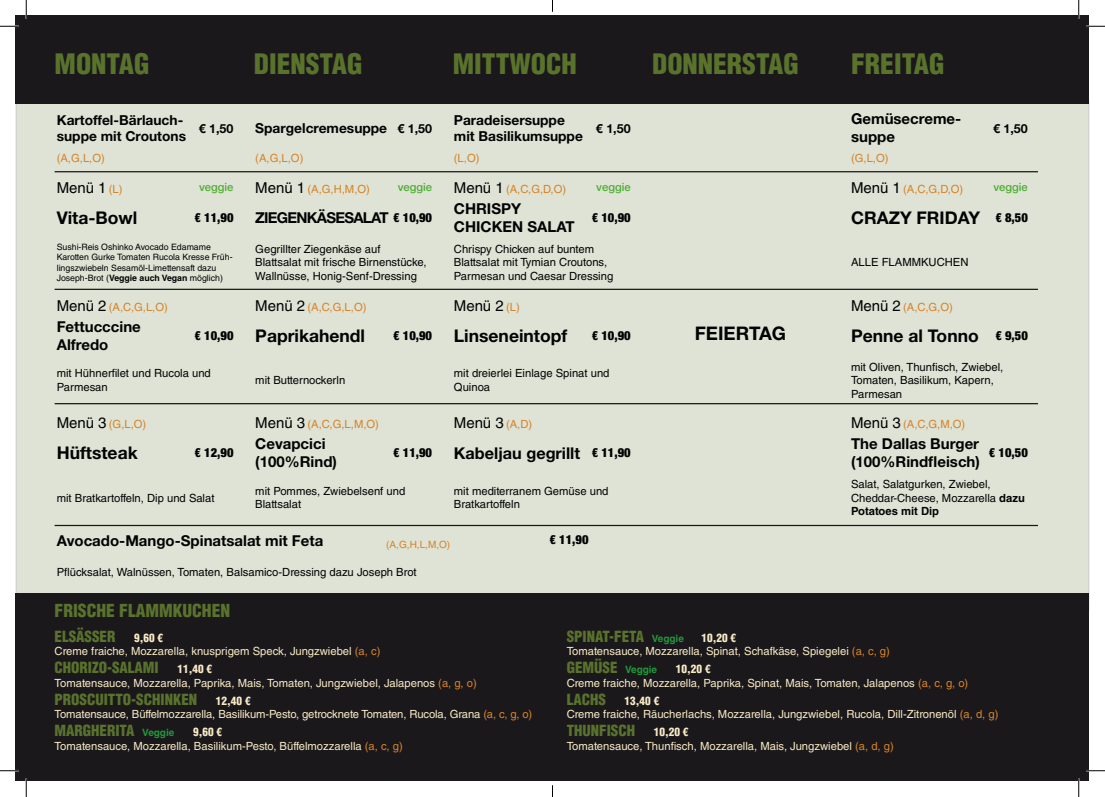
<style>
.page{position:relative;width:1105px;height:797px;background:#fff}
.page>*{position:absolute;margin:0;border:0;box-sizing:border-box;transform-origin:0 0}
.t1{font:900 condensed 27.5px "Helvetica LT Std";color:#59722c}
.t2{font:700 18.75px "Helvetica Neue LT Std";color:#020203}
.t3{font:700 17.5px "Helvetica Neue LT Std";color:#020203}
.t4{font:900 condensed 17.5px "Helvetica LT Std";color:#59722c}
.t5{font:700 16.25px "Helvetica Neue LT Std";color:#020203}
.t6{font:700 15px/18px "Helvetica Neue LT Std";color:#020203}
.t7{font:900 condensed 15px "Helvetica LT Std";color:#59722c}
.t8{font:15px "Helvetica LT Std";color:#020203}
.t9{font:700 15px "Helvetica Neue LT Std";letter-spacing:-.05em;color:#020203}
.t10{font:700 13.75px/16.5px "Helvetica Neue LT Std";color:#020203}
.t11{font:900 condensed 12.5px "Helvetica Neue LT Std";color:#020203}
.t12{font:700 12.5px "Helvetica Neue LT Std";color:#020203}
.t13{font:11.25px/13.5px "Helvetica LT Std";color:#020203}
.t14{font:11.25px "Helvetica LT Std";color:#f7eac5}
.t15{font:11.25px "Helvetica LT Std";color:#d78329}
.t16{font:900 condensed 11.25px "Helvetica LT Std";color:#f7eac5}
.t17{font:500 11.25px "Helvetica Neue LT";color:#4fae33}
.t18{font:10px "Helvetica LT Std";color:#d78329}
.t19{font:8.75px/10.5px "Helvetica LT Std";color:#020203}
.s1{font-size:11.25px;color:#d78329}
.s2{font-size:15px;color:#020203}
.s3{font-weight:700}
.s4{font-size:11.25px;color:#f7eac5}
.s5{color:#d78329}
.s6{font-weight:700;font-stretch:normal;font-size:10px;color:#1e9a38}
.s7{font-size:15px;color:#59722c}
</style>
<div class="page">
<div style="left:16px;top:100px;width:1073px;height:510px;background:#dee3d5"></div>
<div style="left:16px;top:16px;width:1073px;height:88px;background:#1b181c"></div>
<div style="left:16px;top:593px;width:1073px;height:188px;background:#1b181c"></div>
<hr style="left:55px;top:171px;width:983px;height:1px;background:#1b181c">
<hr style="left:55px;top:289px;width:983px;height:1px;background:#1b181c">
<hr style="left:55px;top:403px;width:983px;height:1px;background:#1b181c">
<hr style="left:55px;top:525px;width:983px;height:1px;background:#1b181c">
<svg style="left:0;top:25px;width:19px;height:2px"></svg>
<svg style="left:1086px;top:25px;width:19px;height:2px"></svg>
<svg style="left:0;top:770px;width:19px;height:1px"></svg>
<svg style="left:1086px;top:770px;width:19px;height:1px"></svg>
<svg style="left:25px;top:0;width:2px;height:19px"></svg>
<svg style="left:25px;top:778px;width:2px;height:19px"></svg>
<svg style="left:1078px;top:0;width:1px;height:19px"></svg>
<svg style="left:1078px;top:778px;width:1px;height:19px"></svg>
<svg style="left:552px;top:785px;width:1px;height:12px"></svg>
<p class="t1" style="left:55px;top:47px;width:96px">MONTAG</p>
<p class="t1" style="left:254px;top:47px;width:110px">DIENSTAG</p>
<p class="t1" style="left:453px;top:47px;width:125px">MITTWOCH</p>
<p class="t1" style="left:652px;top:47px;width:148px">DONNERSTAG</p>
<p class="t1" style="left:851px;top:47px;width:95px">FREITAG</p>
<p class="t10" style="left:57px;top:111px;width:131px">Kartoffel-Bärlauch&shy;suppe mit Croutons</p>
<p class="t12" style="left:199px;top:120px;width:36px">€ 1,50</p>
<p class="t10" style="left:255px;top:120px;width:133px">Spargelcremesuppe</p>
<p class="t12" style="left:397px;top:120px;width:36px">€ 1,50</p>
<p class="t10" style="left:454px;top:111px;width:131px">Paradeisersuppe mit Basilikumsuppe</p>
<p class="t12" style="left:596px;top:120px;width:36px">€ 1,50</p>
<p class="t6" style="left:851px;top:110px;width:112px">Gemüsecreme&shy;suppe</p>
<p class="t12" style="left:993px;top:120px;width:36px">€ 1,50</p>
<p class="t15" style="left:57px;top:152px;width:50px">(A,G,L,O)</p>
<p class="t15" style="left:255px;top:152px;width:50px">(A,G,L,O)</p>
<p class="t15" style="left:454px;top:152px;width:27px">(L,O)</p>
<p class="t15" style="left:851px;top:152px;width:39px">(G,L,O)</p>
<p class="t8" style="left:57px;top:179px;width:67px">Menü 1 <span class="s1">(L)</span></p>
<p class="t17" style="left:199px;top:180px;width:36px">veggie</p>
<p class="t15" style="left:255px;top:182px;width:116px"><span class="s2">Menü 1</span> (A,G,H,M,O)</p>
<p class="t17" style="left:398px;top:180px;width:36px">veggie</p>
<p class="t15" style="left:454px;top:182px;width:114px"><span class="s2">Menü 1</span> (A,C,G,D,O)</p>
<p class="t17" style="left:596px;top:180px;width:36px">veggie</p>
<p class="t15" style="left:851px;top:182px;width:114px"><span class="s2">Menü 1</span> (A,C,G,D,O)</p>
<p class="t17" style="left:993px;top:180px;width:36px">veggie</p>
<p class="t3" style="left:57px;top:207px;width:82px">Vita-Bowl</p>
<p class="t11" style="left:194px;top:210px;width:40px">€ 11,90</p>
<p class="t9" style="left:255px;top:209px;width:135px">ZIEGENKÄSESALAT</p>
<p class="t11" style="left:393px;top:210px;width:40px">€ 10,90</p>
<p class="t6" style="left:454px;top:199px;width:69px">CHRISPY</p>
<p class="t6" style="left:454px;top:217px;width:122px">CHICKEN SALAT</p>
<p class="t11" style="left:592px;top:210px;width:40px">€ 10,90</p>
<p class="t3" style="left:851px;top:207px;width:130px">CRAZY FRIDAY</p>
<p class="t11" style="left:995px;top:210px;width:34px">€ 8,50</p>
<p class="t19" style="left:57px;top:241px;width:177px">Sushi-Reis Oshinko Avocado Edamame Karotten Gurke Tomaten Rucola Kresse Früh&shy;lingszwiebeln Sesamöl-Limettensaft dazu Joseph-Brot (<span class="s3">Veggie auch Vegan</span> möglich)</p>
<p class="t13" style="left:255px;top:242px;width:173px">Gegrillter Ziegenkäse auf<br>Blattsalat mit frische Birnenstücke,<br>Wallnüsse, Honig-Senf-Dressing</p>
<p class="t13" style="left:454px;top:242px;width:161px">Chrispy Chicken auf buntem<br>Blattsalat mit Tymian Croutons,<br>Parmesan und Caesar Dressing</p>
<p class="t13" style="left:851px;top:256px;width:119px">ALLE FLAMMKUCHEN</p>
<p class="t15" style="left:57px;top:300px;width:113px"><span class="s2">Menü 2</span> (A,C,G,L,O)</p>
<p class="t15" style="left:255px;top:300px;width:113px"><span class="s2">Menü 2</span> (A,C,G,L,O)</p>
<p class="t8" style="left:454px;top:297px;width:67px">Menü 2 <span class="s1">(L)</span></p>
<p class="t15" style="left:851px;top:300px;width:103px"><span class="s2">Menü 2</span> (A,C,G,O)</p>
<p class="t6" style="left:57px;top:317px;width:86px">Fettucccine</p>
<p class="t6" style="left:57px;top:335px;width:53px">Alfredo</p>
<p class="t2" style="left:695px;top:322px;width:93px">FEIERTAG</p>
<p class="t11" style="left:194px;top:328px;width:40px">€ 10,90</p>
<p class="t3" style="left:255px;top:324px;width:111px">Paprikahendl</p>
<p class="t11" style="left:393px;top:328px;width:40px">€ 10,90</p>
<p class="t3" style="left:454px;top:324px;width:115px">Linseneintopf</p>
<p class="t11" style="left:592px;top:328px;width:40px">€ 10,90</p>
<p class="t3" style="left:851px;top:324px;width:129px">Penne al Tonno</p>
<p class="t11" style="left:995px;top:328px;width:34px">€ 9,50</p>
<p class="t13" style="left:57px;top:366px;width:156px">mit Hühnerfilet und Rucola und<br>Parmesan</p>
<p class="t13" style="left:255px;top:373px;width:91px">mit Butternockerln</p>
<p class="t13" style="left:454px;top:366px;width:157px">mit dreierlei Einlage Spinat und<br>Quinoa</p>
<p class="t13" style="left:851px;top:360px;width:154px">mit Oliven, Thunfisch, Zwiebel,<br>Tomaten, Basilikum, Kapern,<br>Parmesan</p>
<p class="t15" style="left:57px;top:417px;width:91px"><span class="s2">Menü 3</span> (G,L,O)</p>
<p class="t15" style="left:255px;top:417px;width:125px"><span class="s2">Menü 3</span> (A,C,G,L,M,O)</p>
<p class="t8" style="left:454px;top:414px;width:80px">Menü 3 <span class="s1">(A,D)</span></p>
<p class="t15" style="left:851px;top:417px;width:116px"><span class="s2">Menü 3</span> (A,C,G,M,O)</p>
<p class="t3" style="left:57px;top:442px;width:83px">Hüftsteak</p>
<p class="t11" style="left:194px;top:445px;width:40px">€ 12,90</p>
<p class="t6" style="left:255px;top:434px;width:83px">Cevapcici (100%Rind)</p>
<p class="t11" style="left:393px;top:445px;width:40px">€ 11,90</p>
<p class="t5" style="left:454px;top:443px;width:128px">Kabeljau gegrillt</p>
<p class="t11" style="left:592px;top:445px;width:40px">€ 11,90</p>
<p class="t6" style="left:851px;top:434px;width:130px">The Dallas Burger (100%Rindfleisch)</p>
<p class="t11" style="left:989px;top:445px;width:41px">€ 10,50</p>
<p class="t13" style="left:57px;top:491px;width:159px">mit Bratkartoffeln, Dip und Salat</p>
<p class="t13" style="left:255px;top:484px;width:151px">mit Pommes, Zwiebelsenf und<br>Blattsalat</p>
<p class="t13" style="left:454px;top:484px;width:156px">mit mediterranem Gemüse und<br>Bratkartoffeln</p>
<p class="t13" style="left:851px;top:477px;width:175px">Salat, Salatgurken, Zwiebel,<br>Cheddar-Cheese, Mozzarella <span class="s3">dazu<br>Potatoes mit Dip</span></p>
<p class="t6" style="left:57px;top:531px;width:268px">Avocado-Mango-Spinatsalat mit Feta</p>
<p class="t11" style="left:549px;top:531px;width:40px">€ 11,90</p>
<p class="t13" style="left:57px;top:565px;width:361px">Pflücksalat, Walnüssen, Tomaten, Balsamico-Dressing dazu Joseph Brot</p>
<p class="t18" style="left:386px;top:539px;width:65px">(A,G,H,L,M,O)</p>
<p class="t4" style="left:55px;top:599px;width:177px">FRISCHE FLAMMKUCHEN</p>
<p class="t7" style="left:55px;top:626px;width:110px">ELSÄSSER <span class="s4">9,60 €</span></p>
<p class="t14" style="left:55px;top:644px;width:327px">Creme fraiche, Mozzarella, knusprigem Speck, Jungzwiebel <span class="s5">(a, c)</span></p>
<p class="t7" style="left:55px;top:658px;width:159px">CHORIZO-SALAMI <span class="s4">11,40 €</span></p>
<p class="t14" style="left:55px;top:676px;width:424px">Tomatensauce, Mozzarella, Paprika, Mais, Tomaten, Jungzwiebel, Jalapenos <span class="s5">(a, g, o)</span></p>
<p class="t7" style="left:55px;top:689px;width:198px">PROSCUITTO-SCHINKEN <span class="s4">12,40 €</span></p>
<p class="t14" style="left:55px;top:707px;width:479px">Tomatensauce, Büffelmozzarella, Basilikum-Pesto, getrocknete Tomaten, Rucola, Grana <span class="s5">(a, c, g, o)</span></p>
<p class="t7" style="left:55px;top:721px;width:169px">MARGHERITA <span class="s6">Veggie</span> <span class="s4">9,60 €</span></p>
<p class="t14" style="left:55px;top:739px;width:350px">Tomatensauce, Mozzarella, Basilikum-Pesto, Büffelmozzarella <span class="s5">(a, c, g)</span></p>
<p class="t7" style="left:567px;top:626px;width:119px">SPINAT-FETA <span class="s6">Veggie</span></p>
<p class="t16" style="left:701px;top:630px;width:36px">10,20 €</p>
<p class="t14" style="left:567px;top:644px;width:325px">Tomatensauce, Mozzarella, Spinat, Schafkäse, Spiegelei <span class="s5">(a, c, g)</span></p>
<p class="t7" style="left:567px;top:658px;width:92px">GEMÜSE <span class="s6">Veggie</span></p>
<p class="t16" style="left:676px;top:662px;width:36px">10,20 €</p>
<p class="t14" style="left:567px;top:676px;width:403px">Creme fraiche, Mozzarella, Paprika, Spinat, Mais, Tomaten, Jalapenos <span class="s5">(a, c, g, o)</span></p>
<p class="t16" style="left:567px;top:693px;width:94px"><span class="s7">LACHS</span> 13,40 €</p>
<p class="t14" style="left:567px;top:707px;width:433px">Creme fraiche, Räucherlachs, Mozzarella, Jungzwiebel, Rucola, Dill-Zitronenöl <span class="s5">(a, d, g)</span></p>
<p class="t7" style="left:567px;top:721px;width:70px">THUNFISCH</p>
<p class="t16" style="left:654px;top:725px;width:36px">10,20 €</p>
<p class="t14" style="left:567px;top:739px;width:329px">Tomatensauce, Thunfisch, Mozzarella, Mais, Jungzwiebel <span class="s5">(a, d, g)</span></p>
</div>
